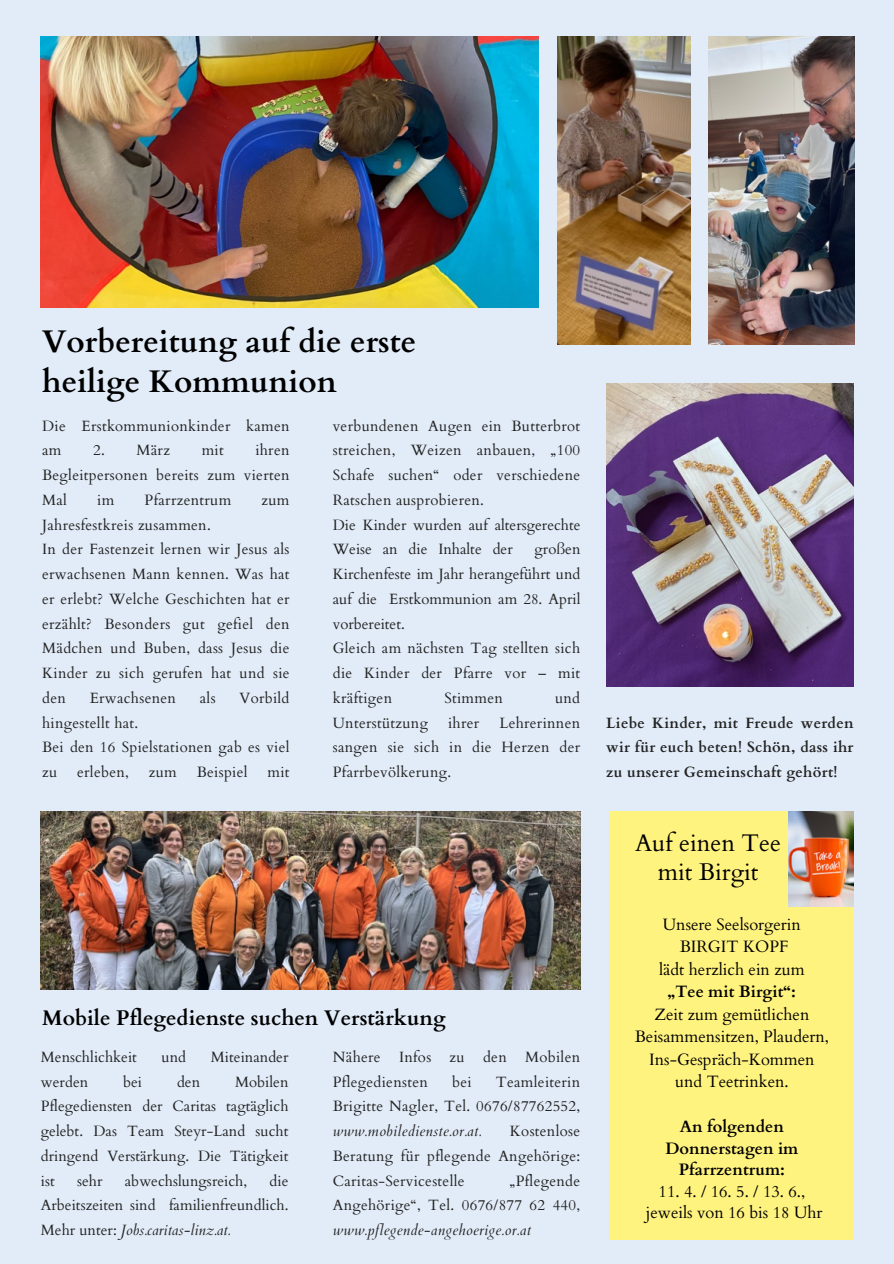
<style>
.page{position:relative;width:894px;height:1264px;background:#fff}
.page>*{position:absolute;margin:0;border:0;box-sizing:border-box;transform-origin:0 0}
.t1{font:700 31.35px/39.3px "Cardo";color:#000}
.t2{font:24px/29.2px "Cardo";color:#000;text-align:center}
.t3{font:700 21.15px "Cardo";color:#000}
.t4{font:16.5px/22.5px "Cardo";color:#000;text-align:center}
.t5{font:700 16.5px/21.3px "Cardo";color:#000;text-align:center}
.t6{font:14.85px/24.8px "Cardo";letter-spacing:.02em;color:#222}
.t7{font:14.85px/24.8px "Cardo";color:#222}
.t8{font:700 14.85px/24.8px "Cardo";letter-spacing:.02em;color:#222;text-align:justify}
.t9{font:italic 14.85px "Cardo";letter-spacing:.02em;color:#222}
.s1{font-style:italic}
</style>
<div class="page">
<div style="left:0;top:0;width:893px;height:1263px;background:#e2ecf8"></div>
<img style="left:41px;top:36px;width:497px;height:271px">
<img style="left:557px;top:36px;width:132px;height:308px">
<img style="left:708px;top:36px;width:146px;height:308px">
<img style="left:606px;top:383px;width:247px;height:304px">
<img style="left:41px;top:811px;width:539px;height:178px">
<div style="left:609px;top:811px;width:244px;height:428px;background:#fff380"></div>
<img style="left:788px;top:811px;width:65px;height:95px">
<h1 class="t1" style="left:42px;top:323px;width:375px">Vorbereitung auf die erste heilige Kommunion</h1>
<p class="t6" style="left:42px;top:413px;width:249px">Die Erstkommunionkinder kamen am</p>
<p class="t6" style="left:333px;top:413px;width:249px">verbundenen Augen ein Butterbrot streichen, Weizen anbauen, „100<br>Schafe suchen“ oder verschiedene<br>Ratschen ausprobieren.<br>Die Kinder wurden auf altersgerechte<br>Weise an die Inhalte der</p>
<p class="t6" style="left:42px;top:438px;width:249px;text-align:justify;text-indent:213px">ihren Begleitpersonen bereits zum vierten Mal</p>
<p class="t6" style="left:93px;top:438px;width:78px">2. März</p>
<p class="t6" style="left:201px;top:438px;width:24px">mit</p>
<p class="t6" style="left:97px;top:488px;width:19px">im</p>
<p class="t6" style="left:145px;top:488px;width:88px">Pfarrzentrum</p>
<p class="t6" style="left:261px;top:488px;width:29px">zum</p>
<p class="t6" style="left:42px;top:512px;width:249px">Jahresfestkreis zusammen.<br>In der Fastenzeit lernen wir Jesus als erwachsenen Mann kennen. Was hat er erlebt? Welche Geschichten hat er erzählt? Besonders gut gefiel den<br>Mädchen und Buben, dass Jesus die<br>Kinder zu sich gerufen hat und sie den</p>
<p class="t7" style="left:333px;top:537px;width:249px;text-indent:202px">großen<br>Kirchenfeste im Jahr herangeführt und auf die Erstkommunion am 28. April vorbereitet.<br>Gleich am nächsten Tag stellten sich die Kinder der Pfarre vor – mit kräftigen</p>
<p class="t6" style="left:90px;top:686px;width:88px">Erwachsenen</p>
<p class="t6" style="left:200px;top:686px;width:17px">als</p>
<p class="t6" style="left:239px;top:686px;width:52px">Vorbild</p>
<p class="t6" style="left:42px;top:710px;width:249px">hingestellt hat.<br>Bei den 16 Spielstationen gab es viel zu</p>
<p class="t6" style="left:444px;top:686px;width:60px">Stimmen</p>
<p class="t6" style="left:555px;top:686px;width:27px">und</p>
<p class="t6" style="left:333px;top:710px;width:97px">Unterstützung</p>
<p class="t6" style="left:448px;top:710px;width:33px">ihrer</p>
<p class="t6" style="left:333px;top:710px;width:249px;text-align:justify;text-indent:166px">Lehrerinnen sangen sie sich in die Herzen der Pfarrbevölkerung.</p>
<p class="t6" style="left:77px;top:760px;width:53px">erleben,</p>
<p class="t6" style="left:149px;top:760px;width:29px">zum</p>
<p class="t6" style="left:197px;top:760px;width:52px">Beispiel</p>
<p class="t6" style="left:267px;top:760px;width:24px">mit</p>
<h3 class="t3" style="left:42px;top:1003px;width:405px">Mobile Pflegedienste suchen Verstärkung</h3>
<p class="t7" style="left:41px;top:1044px;width:98px">Menschlichkeit</p>
<p class="t6" style="left:161px;top:1044px;width:26px">und</p>
<p class="t7" style="left:211px;top:1044px;width:79px">Miteinander</p>
<p class="t6" style="left:41px;top:1069px;width:49px">werden</p>
<p class="t6" style="left:123px;top:1069px;width:20px">bei</p>
<p class="t6" style="left:177px;top:1069px;width:25px">den</p>
<p class="t6" style="left:41px;top:1069px;width:249px;text-align:justify;text-indent:194px">Mobilen Pflegediensten der Caritas tagtäglich gelebt. Das Team Steyr-Land sucht dringend Verstärkung. Die Tätigkeit ist</p>
<p class="t6" style="left:41px;top:1168px;width:249px;text-align:justify;text-indent:229px">die Arbeitszeiten sind familienfreundlich.<br>Mehr unter: <span class="s1">Jobs.caritas-linz.at.</span></p>
<p class="t6" style="left:77px;top:1168px;width:27px">sehr</p>
<p class="t7" style="left:125px;top:1168px;width:124px">abwechslungsreich,</p>
<p class="t6" style="left:333px;top:1044px;width:249px">Nähere Infos zu den Mobilen<br>Pflegediensten</p>
<p class="t6" style="left:333px;top:1069px;width:249px;text-align:right">Teamleiterin<br>Brigitte Nagler, Tel. 0676/87762552,</p>
<p class="t9" style="left:333px;top:1121px;width:150px">www.mobiledienste.or.at.</p>
<p class="t6" style="left:452px;top:1069px;width:21px">bei</p>
<p class="t6" style="left:333px;top:1119px;width:249px;text-align:justify;text-indent:177px">Kostenlose Beratung für pflegende Angehörige:<br>Caritas-Servicestelle</p>
<p class="t6" style="left:333px;top:1168px;width:249px;text-align:right">„Pflegende<br>Angehörige“, Tel. 0676/877 62 440,</p>
<p class="t9" style="left:333px;top:1220px;width:199px">www.pflegende-angehoerige.or.at</p>
<p class="t8" style="left:606px;top:710px;width:249px">Liebe Kinder, mit Freude werden wir für euch beten! Schön, dass ihr zu unserer Gemeinschaft gehört!</p>
<h2 class="t2" style="left:635px;top:829px;width:147px">Auf einen Tee mit Birgit</h2>
<p class="t4" style="left:659px;top:913px;width:147px">Unsere Seelsorgerin<br>BIRGIT KOPF<br>lädt herzlich ein zum</p>
<p class="t5" style="left:667px;top:981px;width:130px">„Tee mit Birgit“:</p>
<p class="t4" style="left:634px;top:1003px;width:196px">Zeit zum gemütlichen<br>Beisammensitzen, Plaudern,<br>Ins-Gespräch-Kommen und Teetrinken.</p>
<p class="t5" style="left:665px;top:1116px;width:134px">An folgenden<br>Donnerstagen im<br>Pfarrzentrum:</p>
<p class="t4" style="left:645px;top:1180px;width:178px;line-height:21.3px">11. 4. / 16. 5. / 13. 6., jeweils von 16 bis 18 Uhr</p>
</div>
